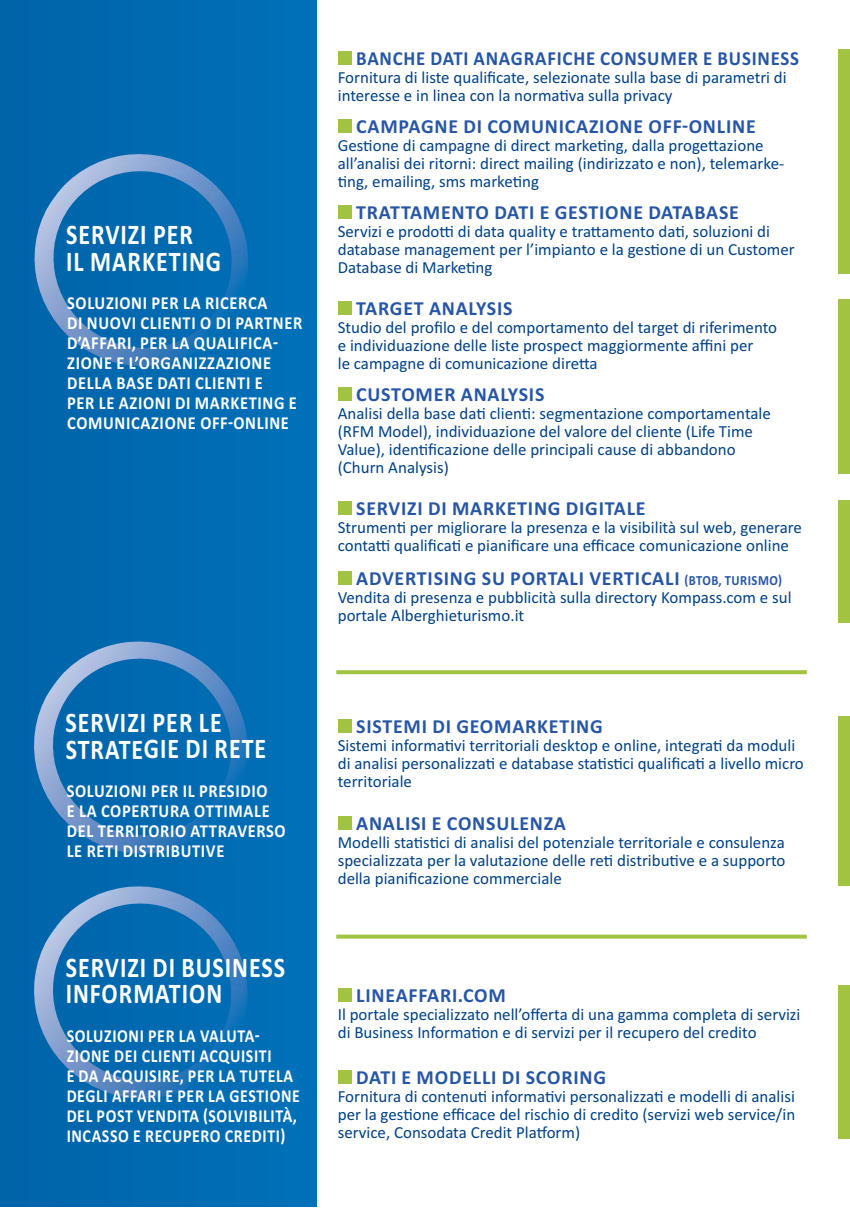
<style>
.page{position:relative;width:850px;height:1211px;background:#fff}
.page>*{position:absolute;margin:0;border:0;box-sizing:border-box;transform-origin:0 0}
.t1{font:700 28.6px/26.4px "Calibri";letter-spacing:.04em;color:#fff;scale:.84 1}
.t2{font:700 20px "Calibri";letter-spacing:.04em;color:#2756a7}
.t3{font:700 20px "Calibri";letter-spacing:.04em;color:#2756a7;scale:.94 1}
.t4{font:700 18.2px/20px "Calibri";letter-spacing:.04em;color:#fff;scale:.9 1}
.t5{font:700 18.2px/20px "Calibri";letter-spacing:.04em;color:#fff;scale:.87 1}
.t6{font:17px/18px "Calibri";color:#004286}
.s1{font-size:14px}
</style>
<div class="page">
<div style="left:0;top:0;width:316px;height:1206px;background:#006bb1"></div>
<img style="left:35px;top:154px;width:213px;height:212px">
<div style="left:837px;top:50px;width:12px;height:224px;background:#a2c242"></div>
<div style="left:338px;top:719px;width:13px;height:14px;background:#a2c242"></div>
<div style="left:338px;top:816px;width:13px;height:14px;background:#a2c242"></div>
<img style="left:34px;top:641px;width:214px;height:213px">
<img style="left:34px;top:886px;width:214px;height:213px">
<div style="left:338px;top:51px;width:13px;height:14px;background:#a2c242"></div>
<div style="left:338px;top:119px;width:13px;height:14px;background:#a2c242"></div>
<div style="left:338px;top:205px;width:13px;height:14px;background:#a2c242"></div>
<div style="left:338px;top:501px;width:13px;height:14px;background:#a2c242"></div>
<div style="left:338px;top:571px;width:13px;height:14px;background:#a2c242"></div>
<div style="left:338px;top:301px;width:13px;height:14px;background:#a2c242"></div>
<div style="left:338px;top:387px;width:13px;height:14px;background:#a2c242"></div>
<svg style="left:336px;top:670px;width:470px;height:4px;background:#a6c44b"></svg>
<div style="left:837px;top:299px;width:12px;height:175px;background:#a2c242"></div>
<div style="left:837px;top:500px;width:12px;height:123px;background:#a2c242"></div>
<div style="left:837px;top:717px;width:12px;height:169px;background:#a2c242"></div>
<div style="left:838px;top:985px;width:11px;height:153px;background:#a2c242"></div>
<div style="left:338px;top:988px;width:13px;height:14px;background:#a2c242"></div>
<div style="left:338px;top:1070px;width:13px;height:14px;background:#a2c242"></div>
<svg style="left:336px;top:935px;width:470px;height:4px;background:#a9c751"></svg>
<h1 class="t1" style="left:66px;top:224px;width:186px">SERVIZI PER<br>IL MARKETING</h1>
<p class="t4" style="left:67px;top:295px;width:263px">SOLUZIONI PER LA RICERCA<br>DI NUOVI CLIENTI O DI PARTNER<br>D’AFFARI, PER LA QUALIFICA-<br>ZIONE E L’ORGANIZZAZIONE<br>DELLA BASE DATI CLIENTI E<br>PER LE AZIONI DI MARKETING E<br>COMUNICAZIONE OFF-ONLINE</p>
<h1 class="t1" style="left:66px;top:712px;width:240px">SERVIZI PER LE<br>STRATEGIE DI RETE</h1>
<p class="t4" style="left:67px;top:782px;width:245px">SOLUZIONI PER IL PRESIDIO<br>E LA COPERTURA OTTIMALE<br>DEL TERRITORIO ATTRAVERSO<br>LE RETI DISTRIBUTIVE</p>
<h1 class="t1" style="left:66px;top:956px;width:263px">SERVIZI DI BUSINESS<br>INFORMATION</h1>
<p class="t5" style="left:67px;top:1027px;width:270px">SOLUZIONI PER LA VALUTA-<br>ZIONE DEI CLIENTI ACQUISITI<br>E DA ACQUISIRE, PER LA TUTELA<br>DEGLI AFFARI E PER LA GESTIONE<br>DEL POST VENDITA (SOLVIBILITÀ,<br>INCASSO E RECUPERO CREDITI)</p>
<p class="t3" style="left:356px;top:52px;width:472px">BANCHE DATI ANAGRAFICHE CONSUMER E BUSINESS</p>
<p class="t6" style="left:338px;top:70px;width:450px">Fornitura di liste qualificate, selezionate sulla base di parametri di interesse e in linea con la normativa sulla privacy</p>
<p class="t2" style="left:356px;top:120px;width:401px">CAMPAGNE DI COMUNICAZIONE OFF-ONLINE</p>
<p class="t6" style="left:338px;top:138px;width:448px">Gestione di campagne di direct marketing, dalla progettazione all’analisi dei ritorni: direct mailing (indirizzato e non), telemarke&shy;ting, emailing, sms marketing</p>
<p class="t2" style="left:356px;top:206px;width:384px">TRATTAMENTO DATI E GESTIONE DATABASE</p>
<p class="t6" style="left:338px;top:224px;width:458px">Servizi e prodotti di data quality e trattamento dati, soluzioni di database management per l’impianto e la gestione di un Customer<br>Database di Marketing</p>
<p class="t2" style="left:356px;top:302px;width:158px">TARGET ANALYSIS</p>
<p class="t6" style="left:338px;top:320px;width:441px">Studio del profilo e del comportamento del target di riferimento e individuazione delle liste prospect maggiormente affini per<br>le campagne di comunicazione diretta</p>
<p class="t2" style="left:356px;top:388px;width:190px">CUSTOMER ANALYSIS</p>
<p class="t6" style="left:338px;top:406px;width:434px">Analisi della base dati clienti: segmentazione comportamentale (RFM Model), individuazione del valore del cliente (Life Time Value), identificazione delle principali cause di abbandono (Churn Analysis)</p>
<p class="t2" style="left:356px;top:502px;width:291px">SERVIZI DI MARKETING DIGITALE</p>
<p class="t6" style="left:338px;top:520px;width:465px">Strumenti per migliorare la presenza e la visibilità sul web, generare contatti qualificati e pianificare una efficace comunicazione online</p>
<p class="t2" style="left:356px;top:572px;width:427px">ADVERTISING SU PORTALI VERTICALI <span class="s1">(BTOB, TURISMO)</span></p>
<p class="t6" style="left:338px;top:590px;width:455px">Vendita di presenza e pubblicità sulla directory Kompass.com e sul portale Alberghieturismo.it</p>
<p class="t2" style="left:356px;top:720px;width:248px">SISTEMI DI GEOMARKETING</p>
<p class="t6" style="left:338px;top:738px;width:467px">Sistemi informativi territoriali desktop e online, integrati da moduli di analisi personalizzati e database statistici qualificati a livello micro territoriale</p>
<p class="t2" style="left:356px;top:816px;width:211px">ANALISI E CONSULENZA</p>
<p class="t6" style="left:338px;top:835px;width:449px;text-align:justify">Modelli statistici di analisi del potenziale territoriale e consulenza specializzata per la valutazione delle reti distributive e a supporto della pianificazione commerciale</p>
<p class="t2" style="left:356px;top:988px;width:151px">LINEAFFARI.COM</p>
<p class="t6" style="left:338px;top:1006px;width:464px">Il portale specializzato nell’offerta di una gamma completa di servizi di Business Information e di servizi per il recupero del credito</p>
<p class="t2" style="left:356px;top:1070px;width:251px">DATI E MODELLI DI SCORING</p>
<p class="t6" style="left:338px;top:1088px;width:459px;text-align:justify">Fornitura di contenuti informativi personalizzati e modelli di analisi per la gestione efficace del rischio di credito (servizi web service/in service, Consodata Credit Platform)</p>
</div>
